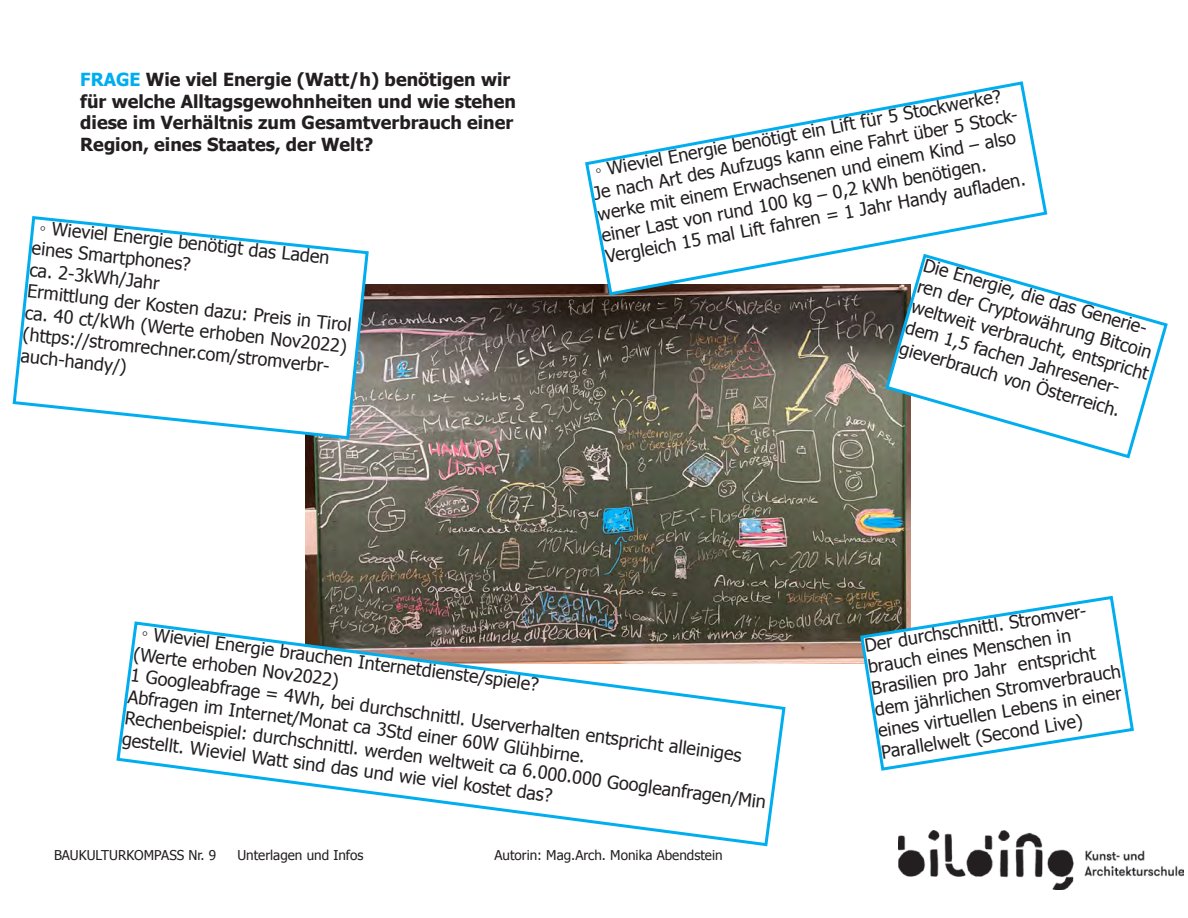
<style>
.page{position:relative;width:1188px;height:918px;background:#fff}
.page>*{position:absolute;margin:0;border:0;box-sizing:border-box;transform-origin:0 0}
.t1{font:18px/21.6px "Tahoma";color:#231f20}
.t2{font:700 18px/21.6px "Tahoma";color:#231f20}
.t3{font:13.5px "Tahoma";color:#231f20}
.s1{color:#00aeef}
</style>
<div class="page">
<img style="left:898px;top:831px;width:286px;height:58px">
<img style="left:305px;top:284px;width:606px;height:380px">
<svg style="left:12px;top:216px;width:358px;height:225px"></svg>
<svg style="left:116px;top:620px;width:671px;height:227px"></svg>
<svg style="left:858px;top:594px;width:276px;height:177px"></svg>
<svg style="left:883px;top:289px;width:285px;height:171px"></svg>
<svg style="left:583px;top:81px;width:466px;height:216px"></svg>
<p class="t2" style="left:80px;top:68px;width:437px"><span class="s1">FRAGE</span> Wie viel Energie (Watt/h) benötigen wir für welche Alltagsgewohnheiten und wie stehen diese im Verhältnis zum Gesamtverbrauch einer Region, eines Staates, der Welt?</p>
<p class="t1" style="left:35px;top:215px;width:327px;text-indent:6px;rotate:6deg">◦ Wieviel Energie benötigt das Laden eines Smartphones?<br>ca. 2-3kWh/Jahr<br>Ermittlung der Kosten dazu: Preis in Tirol ca. 40 ct/kWh (Werte erhoben Nov2022) (https://stromrechner.com/stromverbr&shy;auch-handy/)</p>
<p class="t1" style="left:588px;top:159px;width:435px;text-indent:5px;rotate:-10deg">◦ Wieviel Energie benötigt ein Lift für 5 Stockwerke?<br>Je nach Art des Aufzugs kann eine Fahrt über 5 Stock&shy;werke mit einem Erwachsenen und einem Kind – also einer Last von rund 100 kg – 0,2 kWh benötigen.<br>Vergleich 15 mal Lift fahren = 1 Jahr Handy aufl aden.</p>
<p class="t1" style="left:927px;top:253px;width:247px;rotate:16deg">Die Energie, die das Generie&shy;ren der Cryptowährung Bitcoin weltweit verbraucht, entspricht dem 1,5 fachen Jahresener&shy;gieverbrauch von Österreich.</p>
<p class="t1" style="left:137px;top:623px;width:407px;line-height:20.5px;text-indent:6px;rotate:7deg">◦ Wieviel Energie brauchen Internetdienste/spiele? (Werte erhoben Nov2022)</p>
<p class="t1" style="left:131px;top:666px;width:618px;line-height:20.7px;rotate:7deg">1 Googleabfrage = 4Wh, bei durchschnittl. Userverhalten entspricht alleiniges<br>Abfragen im Internet/Monat ca 3Std einer 60W Glühbirne.</p>
<p class="t1" style="left:126px;top:709px;width:648px;line-height:20.5px;rotate:7deg">Rechenbeispiel: durchschnittl. werden weltweit ca 6.000.000 Googleanfragen/Min gestellt. Wieviel Watt sind das und wie viel kostet das?</p>
<p class="t3" style="left:54px;top:846px;width:164px">BAUKULTURKOMPASS Nr. 9</p>
<p class="t3" style="left:237px;top:846px;width:128px">Unterlagen und Infos</p>
<p class="t3" style="left:494px;top:846px;width:230px">Autorin: Mag.Arch. Monika Abendstein</p>
<p class="t1" style="left:863px;top:634px;width:250px;rotate:-9deg">Der durchschnittl. Stromver&shy;brauch eines Menschen in<br>Brasilien pro Jahr entspricht dem jährlichen Stromverbrauch eines virtuellen Lebens in einer<br>Parallelwelt (Second Live)</p>
</div>
